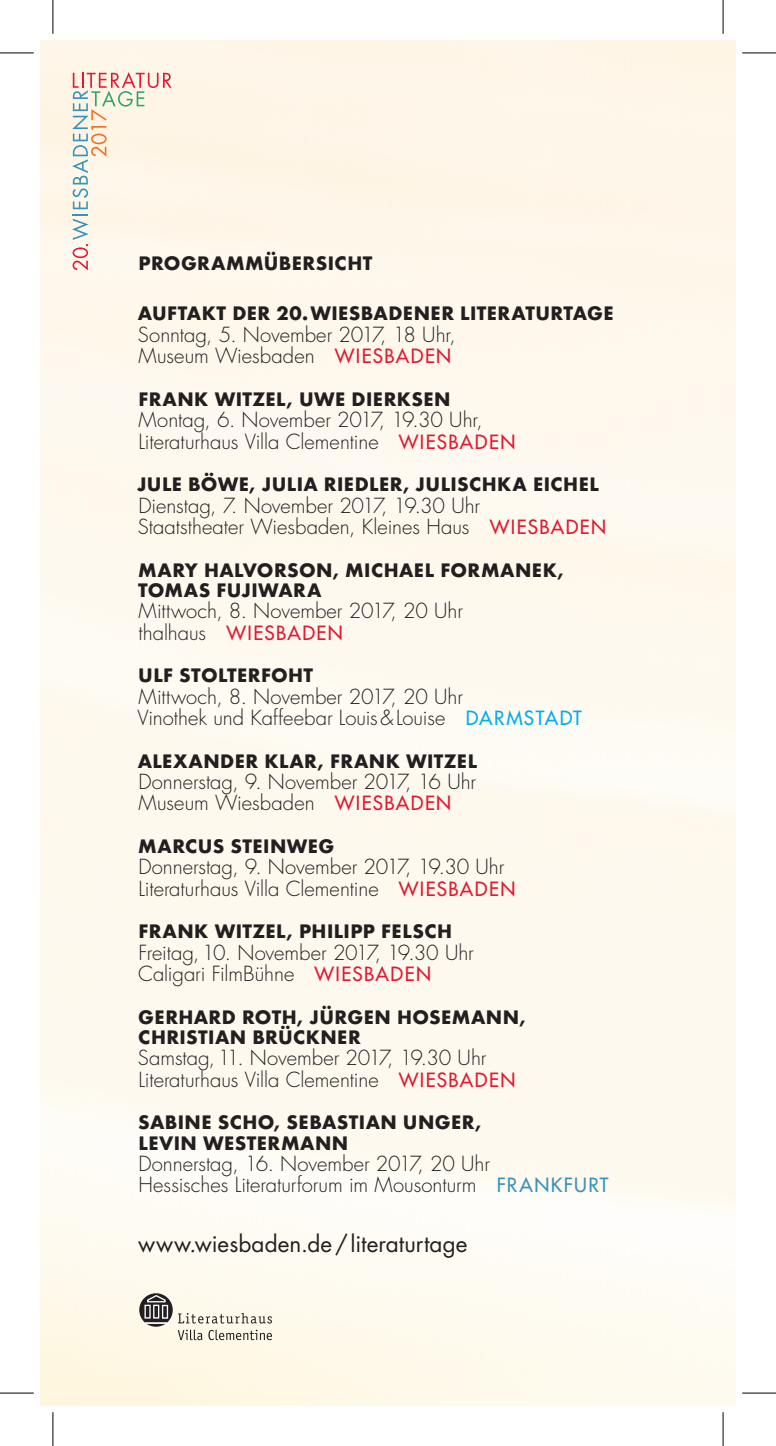
<style>
.page{position:relative;width:776px;height:1446px;background:#fff}
.page>*{position:absolute;margin:0;border:0;box-sizing:border-box;transform-origin:0 0}
.t1{font:22.5px "Futura";letter-spacing:.005em;color:#231f20}
.t2{font:300 20.25px/21.4px "Futura";letter-spacing:-.005em;color:#231f20}
.t3{font:19.12px "Futura";letter-spacing:.07em;color:#e21931}
.t4{font:700 18px/20.2px "Futura";letter-spacing:.02em;color:#231f20}
.s1{font-weight:400;font-size:19.12px;color:#e21931}
.s2{font-weight:300;font-size:20.25px;color:#231f20}
.s3{font-weight:400;font-size:19.12px;color:#00aeef}
.s4{font-weight:400;font-size:19.12px;color:#3a92b9}
</style>
<div class="page">
<div style="left:40px;top:40px;width:695px;height:1365px;background:#fef9ee"></div>
<svg style="left:72px;top:72px;width:100px;height:198px;background:#f5ebdf"></svg>
<svg style="left:139px;top:1292px;width:133px;height:47px;background:#d7d3c8"></svg>
<hr style="left:0;top:53px;width:34px;height:1px;background:#000">
<hr style="left:742px;top:53px;width:33px;height:1px;background:#000">
<hr style="left:0;top:1392px;width:34px;height:1px;background:#000">
<hr style="left:742px;top:1392px;width:33px;height:1px;background:#000">
<hr style="left:53px;top:0;width:1px;height:34px;background:#000">
<hr style="left:53px;top:1411px;width:1px;height:34px;background:#000">
<hr style="left:722px;top:0;width:1px;height:34px;background:#000">
<hr style="left:722px;top:1411px;width:1px;height:34px;background:#000">
<p class="t4" style="left:139px;top:253px;width:235px">PROGRAMMÜBERSICHT</p>
<p class="t4" style="left:138px;top:303px;width:477px">AUFTAKT DER 20.WIESBADENER LITERATURTAGE</p>
<p class="t2" style="left:138px;top:324px;width:319px">Sonntag, 5. November 2017, 18 Uhr,<br>Museum Wiesbaden <span class="s1">WIESBADEN</span></p>
<p class="t4" style="left:139px;top:389px;width:313px">FRANK WITZEL, UWE DIERKSEN</p>
<p class="t2" style="left:138px;top:409px;width:378px">Montag, 6. November 2017, 19.30 Uhr,<br>Literaturhaus Villa Clementine <span class="s1">WIESBADEN</span></p>
<p class="t4" style="left:137px;top:474px;width:463px">JULE BÖWE, JULIA RIEDLER, JULISCHKA EICHEL</p>
<p class="t2" style="left:138px;top:494px;width:470px">Dienstag, 7. November 2017, 19.30 Uhr<br>Staatstheater Wiesbaden, Kleines Haus <span class="s1">WIESBADEN</span></p>
<p class="t4" style="left:138px;top:559px;width:427px">MARY HALVORSON, MICHAEL FORMANEK,<br>TOMAS FUJIWARA</p>
<p class="t2" style="left:139px;top:600px;width:326px">Mittwoch, 8. November 2017, 20 Uhr</p>
<p class="t3" style="left:138px;top:620px;width:206px"><span class="s2">thalhaus</span> WIESBADEN</p>
<p class="t4" style="left:138px;top:665px;width:176px">ULF STOLTERFOHT</p>
<p class="t2" style="left:137px;top:685px;width:446px">Mittwoch, 8. November 2017, 20 Uhr<br>Vinothek und Kaffeebar Louis&amp;Louise <span class="s3">DARMSTADT</span></p>
<p class="t4" style="left:138px;top:750px;width:341px">ALEXANDER KLAR, FRANK WITZEL</p>
<p class="t2" style="left:138px;top:771px;width:339px">Donnerstag, 9. November 2017, 16 Uhr<br>Museum Wiesbaden <span class="s1">WIESBADEN</span></p>
<p class="t4" style="left:138px;top:836px;width:197px">MARCUS STEINWEG</p>
<p class="t2" style="left:138px;top:856px;width:378px">Donnerstag, 9. November 2017, 19.30 Uhr<br>Literaturhaus Villa Clementine <span class="s1">WIESBADEN</span></p>
<p class="t4" style="left:139px;top:921px;width:315px">FRANK WITZEL, PHILIPP FELSCH</p>
<p class="t2" style="left:138px;top:941px;width:337px">Freitag,10. November 2017, 19.30 Uhr<br>Caligari FilmBühne <span class="s1">WIESBADEN</span></p>
<p class="t4" style="left:138px;top:1006px;width:389px">GERHARD ROTH, JÜRGEN HOSEMANN,<br>CHRISTIAN BRÜCKNER</p>
<p class="t2" style="left:138px;top:1047px;width:379px">Samstag,11. November 2017, 19.30 Uhr<br>Literaturhaus Villa Clementine <span class="s1">WIESBADEN</span></p>
<p class="t4" style="left:138px;top:1112px;width:345px">SABINE SCHO, SEBASTIAN UNGER,<br>LEVIN WESTERMANN</p>
<p class="t2" style="left:138px;top:1152px;width:471px">Donnerstag, 16. November 2017, 20 Uhr<br>Hessisches Literaturforum im Mousonturm <span class="s4">FRANKFURT</span></p>
<p class="t1" style="left:138px;top:1228px;width:331px">www.wiesbaden.de/literaturtage</p>
</div>
